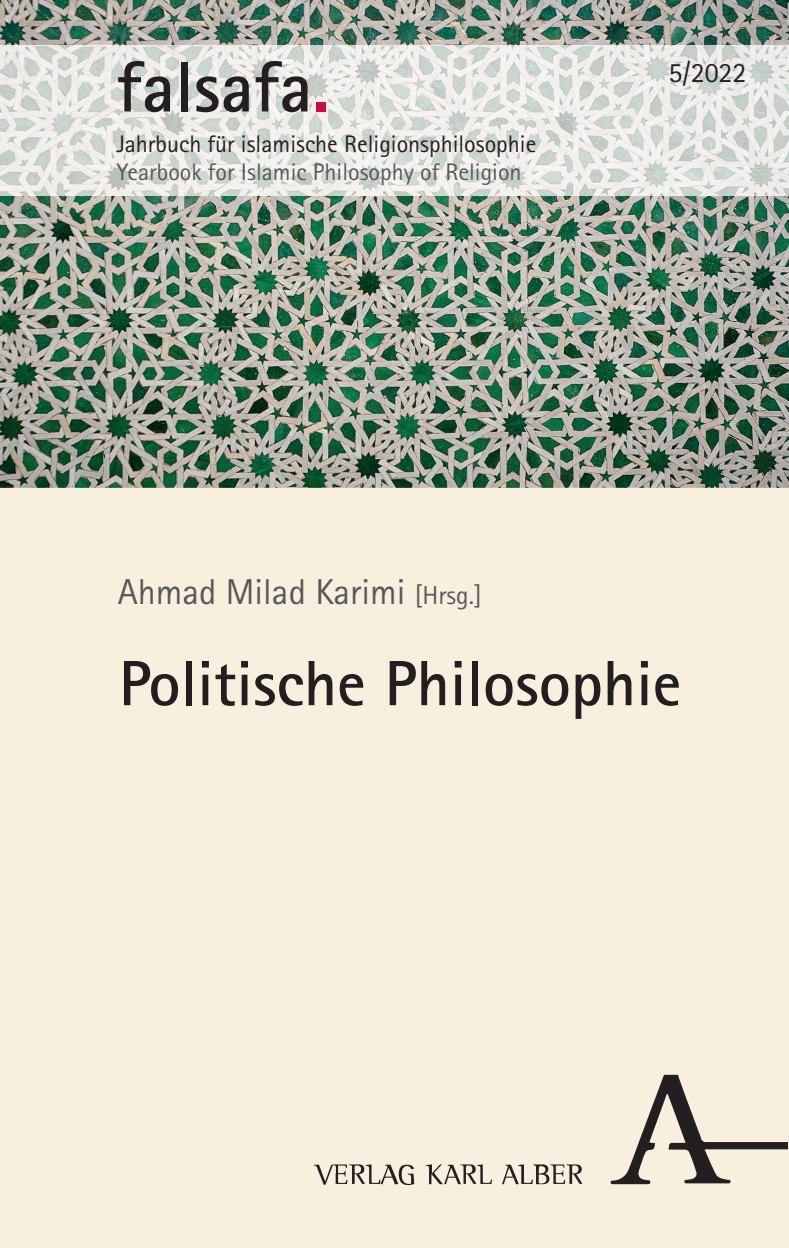
<style>
.page{position:relative;width:789px;height:1248px;background:#fff}
.page>*{position:absolute;margin:0;border:0;box-sizing:border-box;transform-origin:0 0}
.t1{font:700 72px "Rotis Sans Serif Pro";color:#231f20}
.t2{font:700 64px "Rotis Sans Serif Pro";color:#231f20}
.t3{font:36px "Rotis Sans Serif Pro";color:#57585a}
.t4{font:28px "Rotis Sans Serif Pro";color:#231f20}
.t5{font:24px "Rotis Sans Serif Pro";color:#231f20}
.t6{font:24px "Rotis Sans Serif Pro";color:#57585a}
.s1{color:#cd0d40}
.s2{font-size:26px}
</style>
<div class="page">
<div style="left:0;top:0;width:788px;height:1247px;background:#f9efde"></div>
<img style="left:0;top:0;width:788px;height:488px">
<img style="left:0;top:45px;width:788px;height:151px">
<img style="left:314px;top:1074px;width:473px;height:109px">
<h1 class="t1" style="left:116px;top:42px;width:215px">falsafa<span class="s1">.</span></h1>
<p class="t5" style="left:116px;top:129px;width:421px">Jahrbuch für islamische Religionsphilosophie</p>
<p class="t6" style="left:116px;top:158px;width:406px">Yearbook for Islamic Philosophy of Religion</p>
<p class="t4" style="left:668px;top:56px;width:79px">5/2022</p>
<h3 class="t3" style="left:118px;top:570px;width:365px">Ahmad Milad Karimi <span class="s2">[Hrsg.]</span></h3>
<h2 class="t2" style="left:119px;top:643px;width:563px">Politische Philosophie</h2>
</div>
